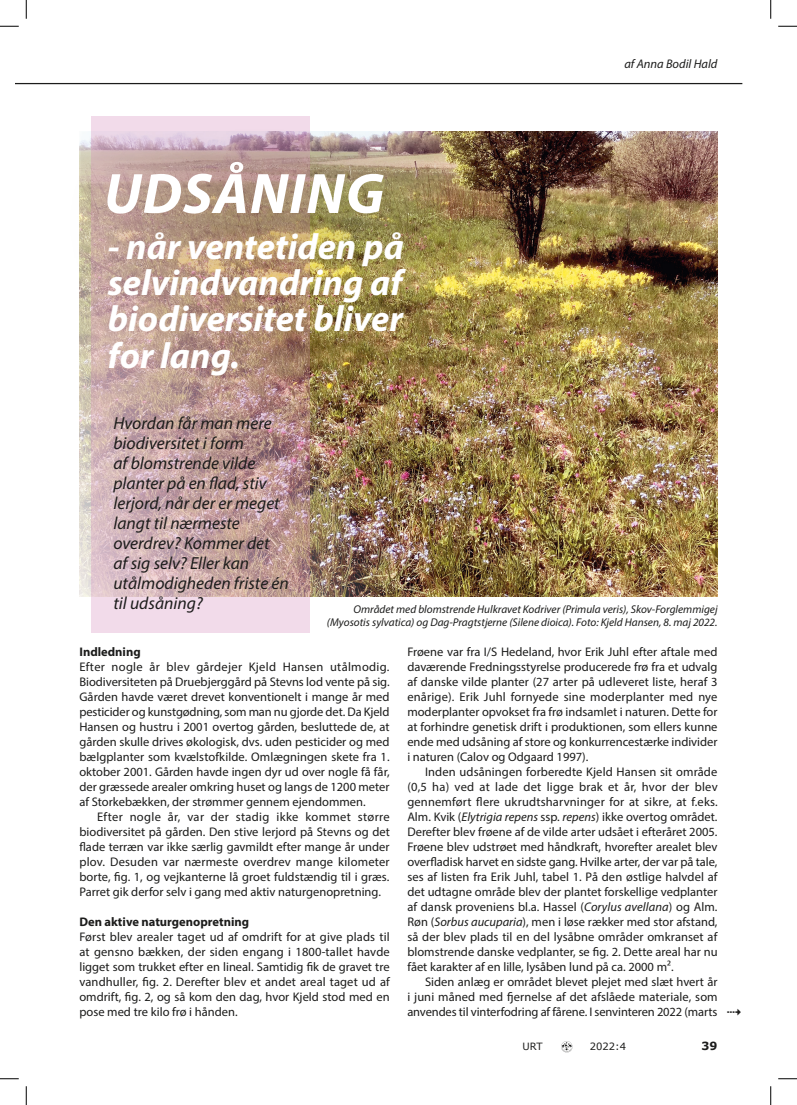
<style>
.page{position:relative;width:797px;height:1105px;background:#fff}
.page>*{position:absolute;margin:0;border:0;box-sizing:border-box;transform-origin:0 0}
.t1{font:italic 700 57.5px "Myriad Pro";letter-spacing:.02em;color:#fff}
.t2{font:italic 700 36.38px/36.4px "Myriad Pro";color:#fff;text-align:justify}
.t3{font:italic 17.5px/20px "Myriad Pro";color:#1c1c1b}
.t4{font:12.5px/15px "Myriad Pro";color:#1c1c1b;text-align:justify}
.t5{font:700 12.5px "Myriad Pro";color:#1c1c1b}
.t6{font:italic 12.5px "Myriad Pro";color:#1c1c1b}
.t7{font:italic 11.25px/13.5px "Myriad Pro";color:#1c1c1b;text-align:right}
.t8{font:700 11.25px "Verdana";color:#1c1c1b}
.t9{font:10px "Verdana";color:#1c1c1b}
.s1{font-style:italic}
</style>
<div class="page">
<svg style="left:561px;top:1041px;width:11px;height:11px"></svg>
<hr style="left:16px;top:83px;width:726px;height:1px;background:#1c1c1b">
<img style="left:79px;top:131px;width:638px;height:465px">
<svg style="left:92px;top:116px;width:218px;height:517px;background:#c8a8a7"></svg>
<div style="left:62px;top:122px;width:421px;height:195px;background:#1c1c1b;opacity:.6"></div>
<svg style="left:0;top:25px;width:19px;height:2px"></svg>
<svg style="left:778px;top:25px;width:19px;height:2px"></svg>
<svg style="left:0;top:1078px;width:19px;height:1px"></svg>
<svg style="left:778px;top:1078px;width:19px;height:1px"></svg>
<svg style="left:25px;top:0;width:2px;height:19px"></svg>
<svg style="left:25px;top:1086px;width:2px;height:19px"></svg>
<svg style="left:770px;top:0;width:1px;height:19px"></svg>
<svg style="left:770px;top:1086px;width:1px;height:19px"></svg>
<h1 class="t1" style="left:104px;top:156px;width:282px">UDSÅNING</h1>
<h2 class="t2" style="left:108px;top:227px;width:297px">- når ventetiden på selvindvandring af biodiversitet bliver for lang.</h2>
<p class="t6" style="left:624px;top:56px;width:95px">af Anna Bodil Hald</p>
<h3 class="t3" style="left:113px;top:413px;width:177px">Hvordan får man mere biodiversitet i form<br>af blomstrende vilde planter på en flad, stiv lerjord, når der er meget langt til nærmeste overdrev? Kommer det<br>af sig selv? Eller kan utålmodigheden friste én til udsåning?</h3>
<p class="t7" style="left:327px;top:602px;width:392px">Området med blomstrende Hulkravet Kodriver (Primula veris), Skov-Forglemmigej (Myosotis sylvatica) og Dag-Pragtstjerne (Silene dioica). Foto: Kjeld Hansen, 8. maj 2 022.</p>
<p class="t5" style="left:79px;top:644px;width:63px">Indledning</p>
<p class="t4" style="left:79px;top:659px;width:312px">Efter nogle år blev gårdejer Kjeld Hansen utålmodig.<br>Biodiversiteten på Druebjerggård på Stevns lod vente på sig.<br>Gården havde været drevet konventionelt i mange år med pesticider og kunstgødning, som man nu gjorde det. Da Kjeld Hansen og hustru i 2001 overtog gården, besluttede de, at gården skulle drives økologisk, dvs. uden pesticider og med bælgplanter som kvælstofkilde. Omlægningen skete fra 1. oktober 2001. Gården havde ingen dyr ud over nogle få får, der græssede arealer omkring huset og langs de 1200 meter af Storkebækken, der strømmer gennem ejendommen.</p>
<p class="t4" style="left:79px;top:809px;width:312px;text-indent:18px">Efter nogle år, var der stadig ikke kommet større biodiversitet på gården. Den stive lerjord på Stevns og det flade terræn var ikke særlig gavmildt efter mange år under plov. Desuden var nærmeste overdrev mange kilometer borte, fig. 1, og vejkanterne lå groet fuldstændig til i græs.<br>Parret gik derfor selv i gang med aktiv naturgenopretning.</p>
<p class="t5" style="left:79px;top:914px;width:171px">Den aktive naturgenopretning</p>
<p class="t4" style="left:79px;top:929px;width:312px">Først blev arealer taget ud af omdrift for at give plads til at gensno bækken, der siden engang i 1800-tallet havde ligget som trukket efter en lineal. Samtidig fik de gravet tre vandhuller, fig. 2. Derefter blev et andet areal taget ud af omdrift, fig. 2, og så kom den dag, hvor Kjeld stod med en pose med tre kilo frø i hånden.</p>
<p class="t4" style="left:407px;top:644px;width:312px">Frøene var fra I/S Hedeland, hvor Erik Juhl efter aftale med daværende Fredningsstyrelse producerede frø fra et udvalg af danske vilde planter (27 arter på udleveret liste, heraf 3 enårige). Erik Juhl fornyede sine moderplanter med nye moderplanter opvokset fra frø indsamlet i naturen. Dette for at forhindre genetisk drift i produktionen, som ellers kunne ende med udsåning af store og konkurrencestærke individer i naturen (Calov og Odgaard 1997).</p>
<p class="t4" style="left:407px;top:764px;width:312px;text-indent:18px">Inden udsåningen forberedte Kjeld Hansen sit område (0,5 ha) ved at lade det ligge brak et år, hvor der blev gennemført flere ukrudtsharvninger for at sikre, at f.eks.<br>Alm. Kvik (<span class="s1">Elytrigia repens</span> ssp. <span class="s1">repens</span>) ikke overtog området.<br>Derefter blev frøene af de vilde arter udsået i efteråret 2005.<br>Frøene blev udstrøet med håndkraft, hvorefter arealet blev overfladisk harvet en sidste gang. Hvilke arter, der var på tale, ses af listen fra Erik Juhl, tabel 1. På den østlige halvdel af det udtagne område blev der plantet forskellige vedplanter af dansk proveniens bl.a. Hassel (<span class="s1">Corylus avellana</span>) og Alm.<br>Røn (<span class="s1">Sorbus aucuparia</span>), men i løse rækker med stor afstand, så der blev plads til en del lysåbne områder omkranset af blomstrende danske vedplanter, se fig. 2. Dette areal har nu fået karakter af en lille, lysåben lund på ca. 2000 m2.</p>
<p class="t4" style="left:407px;top:974px;width:312px;text-indent:18px">Siden anlæg er området blevet plejet med slæt hvert år i juni måned med fjernelse af det afslåede materiale, som anvendes til vinterfodring af fårene. I senvinteren 2022 (marts</p>
<p class="t9" style="left:522px;top:1040px;width:22px">URT</p>
<p class="t9" style="left:590px;top:1040px;width:38px">2022:4</p>
<p class="t8" style="left:701px;top:1038px;width:17px">39</p>
</div>
